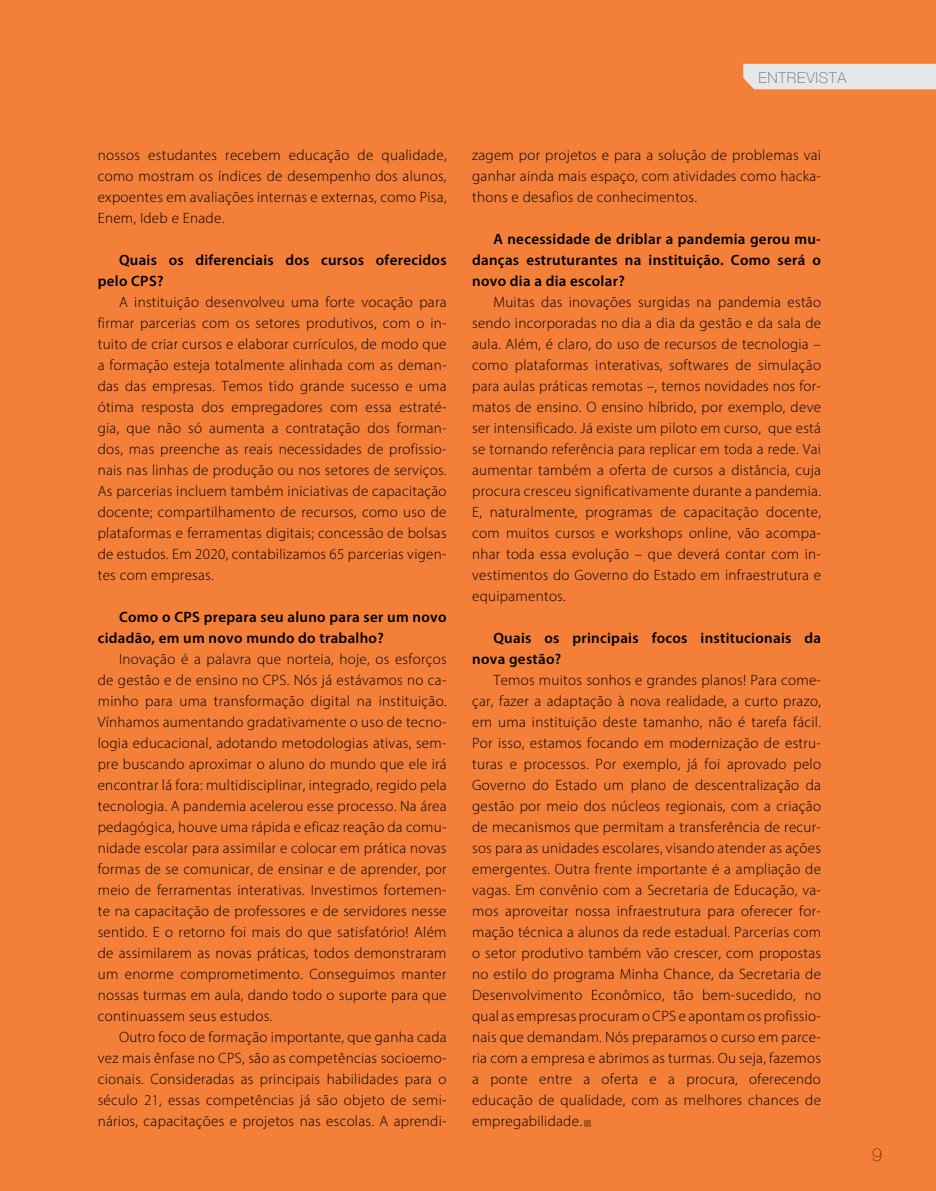
<style>
.page{position:relative;width:936px;height:1191px;background:#fff}
.page>*{position:absolute;margin:0;border:0;box-sizing:border-box;transform-origin:0 0}
.t1{font:200 18px "Helvetica Neue LT Std";color:#000}
.t2{font:300 15px/21px "Myriad Pro";letter-spacing:.02em;color:#000;text-align:justify}
.t3{font:600 15px/21px "Myriad Pro";letter-spacing:.02em;color:#000}
.t4{font:100 15px "Helvetica Neue LT Std";letter-spacing:.05em;color:#6d6e71}
</style>
<div class="page">
<div style="left:0;top:0;width:935px;height:1191px;background:#f47f39"></div>
<div style="left:743px;top:64px;width:192px;height:25px;background:#e6e7e8"></div>
<div style="left:584px;top:1120px;width:7px;height:6px;background:#aa5928"></div>
<p class="t4" style="left:758px;top:69px;width:89px">ENTREVISTA</p>
<p class="t2" style="left:98px;top:144px;width:350px">nossos estudantes recebem educação de qualidade, como mostram os índices de desempenho dos alunos, expoentes em avaliações internas e externas, como Pisa, Enem, Ideb e Enade.</p>
<p class="t3" style="left:98px;top:249px;width:350px;text-indent:21px">Quais os diferenciais dos cursos oferecidos pelo CPS?</p>
<p class="t2" style="left:98px;top:291px;width:350px;text-indent:21px">A instituição desenvolveu uma forte vocação para firmar parcerias com os setores produtivos, com o in&shy;tuito de criar cursos e elaborar currículos, de modo que a formação esteja totalmente alinhada com as deman&shy;das das empresas. Temos tido grande sucesso e uma ótima resposta dos empregadores com essa estraté&shy;gia, que não só aumenta a contratação dos forman&shy;dos, mas preenche as reais necessidades de profissio&shy;nais nas linhas de produção ou nos setores de serviços.<br>As parcerias incluem também iniciativas de capacitação docente; compartilhamento de recursos, como uso de plataformas e ferramentas digitais; concessão de bolsas de estudos. Em 2020, contabilizamos 65 parcerias vigen&shy;tes com empresas.</p>
<p class="t3" style="left:98px;top:606px;width:350px;text-indent:21px">Como o CPS prepara seu aluno para ser um novo cidadão, em um novo mundo do trabalho?</p>
<p class="t2" style="left:98px;top:648px;width:350px;text-indent:21px">Inovação é a palavra que norteia, hoje, os esforços de gestão e de ensino no CPS. Nós já estávamos no ca&shy;minho para uma transformação digital na instituição.<br>Vínhamos aumentando gradativamente o uso de tecno&shy;logia educacional, adotando metodologias ativas, sem&shy;pre buscando aproximar o aluno do mundo que ele irá encontrar lá fora: multidisciplinar, integrado, regido pela tecnologia. A pandemia acelerou esse processo. Na área pedagógica, houve uma rápida e eficaz reação da comu&shy;nidade escolar para assimilar e colocar em prática novas formas de se comunicar, de ensinar e de aprender, por meio de ferramentas interativas. Investimos fortemen&shy;te na capacitação de professores e de servidores nesse sentido. E o retorno foi mais do que satisfatório! Além de assimilarem as novas práticas, todos demonstraram um enorme comprometimento. Conseguimos manter nossas turmas em aula, dando todo o suporte para que continuassem seus estudos.</p>
<p class="t2" style="left:98px;top:1026px;width:350px;text-indent:21px">Outro foco de formação importante, que ganha cada vez mais ênfase no CPS, são as competências socioemo&shy;cionais. Consideradas as principais habilidades para o século 21, essas competências já são objeto de semi&shy;nários, capacitações e projetos nas escolas. A aprendi-</p>
<p class="t2" style="left:472px;top:144px;width:350px">zagem por projetos e para a solução de problemas vai ganhar ainda mais espaço, com atividades como hacka&shy;thons e desafios de conhecimentos.</p>
<p class="t3" style="left:472px;top:228px;width:350px;text-align:justify;text-indent:21px">A necessidade de driblar a pandemia gerou mu&shy;danças estruturantes na instituição. Como será o novo dia a dia escolar?</p>
<p class="t2" style="left:472px;top:291px;width:350px;text-indent:21px">Muitas das inovações surgidas na pandemia estão sendo incorporadas no dia a dia da gestão e da sala de aula. Além, é claro, do uso de recursos de tecnologia – como plataformas interativas, softwares de simulação para aulas práticas remotas –, temos novidades nos for&shy;matos de ensino. O ensino híbrido, por exemplo, deve ser intensificado. Já existe um piloto em curso, que está se tornando referência para replicar em toda a rede. Vai aumentar também a oferta de cursos a distância, cuja procura cresceu significativamente durante a pandemia.<br>E, naturalmente, programas de capacitação docente, com muitos cursos e workshops online, vão acompa&shy;nhar toda essa evolução – que deverá contar com in&shy;vestimentos do Governo do Estado em infraestrutura e equipamentos.</p>
<p class="t3" style="left:472px;top:627px;width:350px;text-indent:21px">Quais os principais focos institucionais da nova gestão?</p>
<p class="t2" style="left:472px;top:669px;width:350px;text-indent:21px">Temos muitos sonhos e grandes planos! Para come&shy;çar, fazer a adaptação à nova realidade, a curto prazo, em uma instituição deste tamanho, não é tarefa fácil.<br>Por isso, estamos focando em modernização de estru&shy;turas e processos. Por exemplo, já foi aprovado pelo Governo do Estado um plano de descentralização da gestão por meio dos núcleos regionais, com a criação de mecanismos que permitam a transferência de recur&shy;sos para as unidades escolares, visando atender as ações emergentes. Outra frente importante é a ampliação de vagas. Em convênio com a Secretaria de Educação, va&shy;mos aproveitar nossa infraestrutura para oferecer for&shy;mação técnica a alunos da rede estadual. Parcerias com o setor produtivo também vão crescer, com propostas no estilo do programa Minha Chance, da Secretaria de Desenvolvimento Econômico, tão bem-sucedido, no qual as empresas procuram o CPS e apontam os profissio&shy;nais que demandam. Nós preparamos o curso em parce&shy;ria com a empresa e abrimos as turmas. Ou seja, fazemos a ponte entre a oferta e a procura, oferecendo educação de qualidade, com as melhores chances de empregabilidade.</p>
<p class="t1" style="left:872px;top:1144px;width:12px">9</p>
</div>
